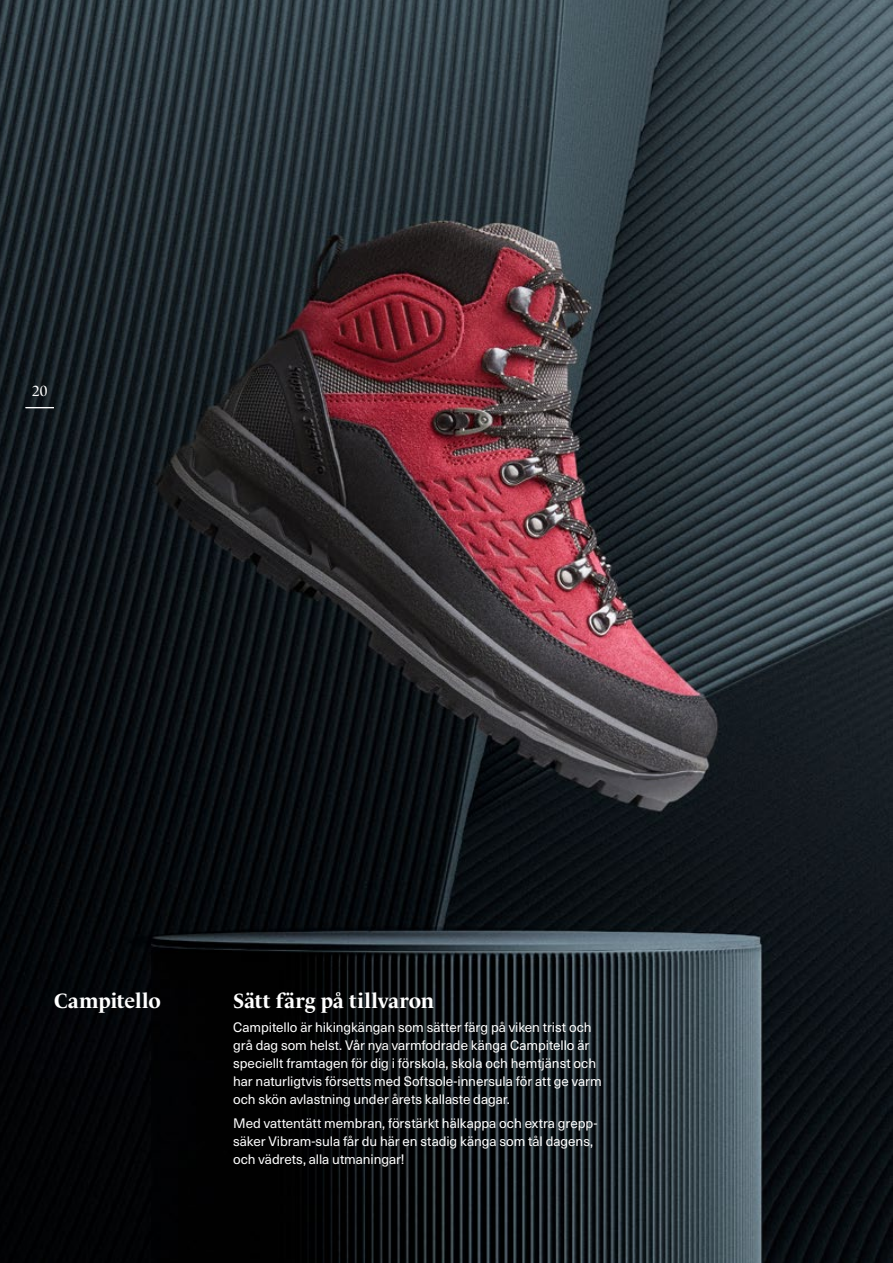
<style>
.page{position:relative;width:893px;height:1263px;background:#fff}
.page>*{position:absolute;margin:0;border:0;box-sizing:border-box;transform-origin:0 0}
.t1{font:700 21px "Le Monde Livre Std";letter-spacing:-.01em;color:#fff}
.t2{font:15px "Le Monde Livre Std";color:#fff}
.t3{font:13.5px/18px "Neue Haas Unica W1 G";letter-spacing:-.005em;color:#fff}
</style>
<div class="page">
<img style="left:0;top:0;width:893px;height:1263px">
<svg style="left:26px;top:407px;width:28px;height:1px"></svg>
<p class="t2" style="left:32px;top:382px;width:17px">20</p>
<h1 class="t1" style="left:54px;top:988px;width:108px">Campitello</h1>
<h1 class="t1" style="left:233px;top:988px;width:203px">Sätt färg på tillvaron</h1>
<p class="t3" style="left:233px;top:1017px;width:370px">Campitello är hikingkängan som sätter färg på viken trist och grå dag som helst. Vår nya varmfodrade känga Campitello är speciellt framtagen för dig i förskola, skola och hemtjänst och har naturligtvis försetts med Softsole-innersula för att ge varm och skön avlastning under årets kallaste dagar.</p>
<p class="t3" style="left:233px;top:1113px;width:366px">Med vattentätt membran, förstärkt hälkappa och extra grepp&shy;säker Vibram-sula får du här en stadig känga som tål dagens, och vädrets, alla utmaningar!</p>
</div>
